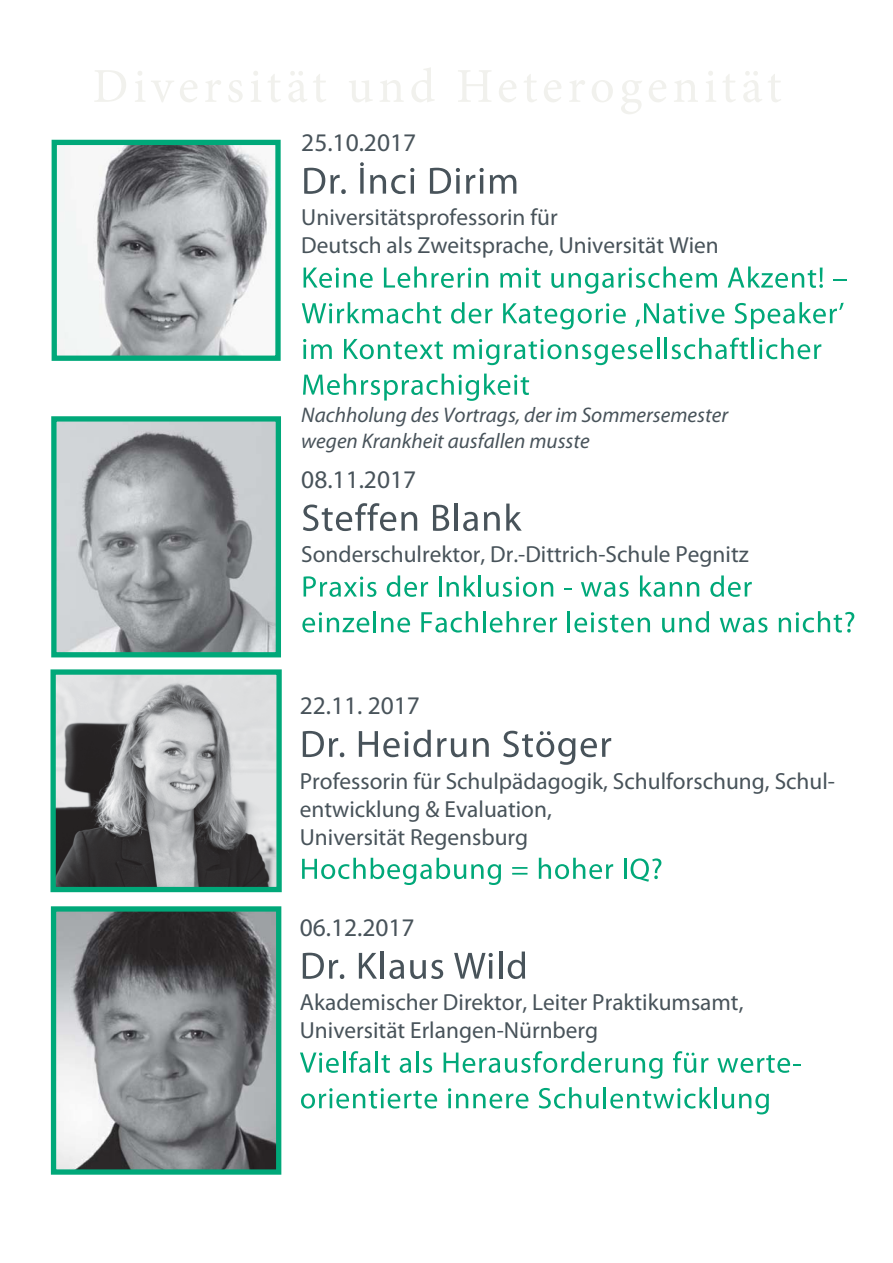
<style>
.page{position:relative;width:893px;height:1263px;background:#fff}
.page>*{position:absolute;margin:0;border:0;box-sizing:border-box;transform-origin:0 0}
.t1{font:25.5px "Myriad Pro";color:#48535a}
.t2{font:23.25px/28px "Myriad Pro";color:#48535a}
.t3{font:italic 21.15px/25.5px "Myriad Pro";color:#48535a}
</style>
<div class="page">
<svg style="left:94px;top:70px;width:32px;height:32px"></svg>
<svg style="left:135px;top:71px;width:39px;height:31px"></svg>
<svg style="left:180px;top:80px;width:17px;height:22px"></svg>
<svg style="left:205px;top:80px;width:16px;height:22px"></svg>
<svg style="left:228px;top:80px;width:15px;height:22px"></svg>
<svg style="left:251px;top:71px;width:10px;height:31px"></svg>
<svg style="left:268px;top:74px;width:13px;height:28px"></svg>
<svg style="left:288px;top:71px;width:19px;height:31px"></svg>
<svg style="left:313px;top:74px;width:13px;height:28px"></svg>
<svg style="left:349px;top:80px;width:23px;height:22px"></svg>
<svg style="left:380px;top:80px;width:24px;height:22px"></svg>
<svg style="left:411px;top:67px;width:23px;height:35px"></svg>
<svg style="left:458px;top:70px;width:33px;height:32px"></svg>
<svg style="left:499px;top:80px;width:17px;height:22px"></svg>
<svg style="left:524px;top:74px;width:13px;height:28px"></svg>
<svg style="left:544px;top:80px;width:17px;height:22px"></svg>
<svg style="left:569px;top:80px;width:16px;height:22px"></svg>
<svg style="left:592px;top:80px;width:21px;height:22px"></svg>
<svg style="left:621px;top:80px;width:21px;height:34px"></svg>
<svg style="left:649px;top:80px;width:17px;height:22px"></svg>
<svg style="left:674px;top:80px;width:24px;height:22px"></svg>
<svg style="left:706px;top:71px;width:10px;height:31px"></svg>
<svg style="left:723px;top:74px;width:13px;height:28px"></svg>
<svg style="left:743px;top:71px;width:38px;height:31px"></svg>
<svg style="left:304px;top:168px;width:42px;height:26px"></svg>
<svg style="left:360px;top:162px;width:4px;height:32px"></svg>
<svg style="left:370px;top:168px;width:44px;height:26px"></svg>
<svg style="left:430px;top:168px;width:30px;height:26px"></svg>
<svg style="left:466px;top:168px;width:18px;height:26px"></svg>
<svg style="left:490px;top:175px;width:26px;height:19px"></svg>
<svg style="left:304px;top:268px;width:69px;height:20px"></svg>
<svg style="left:384px;top:266px;width:104px;height:22px"></svg>
<svg style="left:500px;top:268px;width:41px;height:20px"></svg>
<svg style="left:551px;top:266px;width:166px;height:28px"></svg>
<svg style="left:728px;top:266px;width:95px;height:22px"></svg>
<svg style="left:833px;top:279px;width:13px;height:2px"></svg>
<svg style="left:302px;top:302px;width:139px;height:22px"></svg>
<svg style="left:451px;top:302px;width:41px;height:22px"></svg>
<svg style="left:503px;top:303px;width:123px;height:26px"></svg>
<svg style="left:635px;top:303px;width:89px;height:24px"></svg>
<svg style="left:735px;top:302px;width:109px;height:27px"></svg>
<svg style="left:303px;top:339px;width:29px;height:20px"></svg>
<svg style="left:344px;top:339px;width:99px;height:20px"></svg>
<svg style="left:454px;top:339px;width:199px;height:26px"></svg>
<hr style="left:657px;top:338px;width:2px;height:21px;background:#00a879">
<hr style="left:665px;top:338px;width:2px;height:21px;background:#00a879">
<svg style="left:671px;top:338px;width:77px;height:21px"></svg>
<hr style="left:752px;top:338px;width:2px;height:21px;background:#00a879">
<svg style="left:759px;top:338px;width:62px;height:21px"></svg>
<svg style="left:303px;top:374px;width:226px;height:27px"></svg>
<svg style="left:303px;top:503px;width:114px;height:28px"></svg>
<svg style="left:433px;top:505px;width:16px;height:26px"></svg>
<hr style="left:454px;top:504px;width:4px;height:27px;background:#48535a">
<svg style="left:463px;top:512px;width:15px;height:19px"></svg>
<svg style="left:484px;top:512px;width:16px;height:19px"></svg>
<svg style="left:506px;top:504px;width:16px;height:27px"></svg>
<svg style="left:304px;top:576px;width:72px;height:21px"></svg>
<svg style="left:387px;top:575px;width:41px;height:22px"></svg>
<hr style="left:439px;top:577px;width:2px;height:20px;background:#00a879">
<svg style="left:446px;top:575px;width:30px;height:22px"></svg>
<hr style="left:479px;top:575px;width:2px;height:22px;background:#00a879">
<svg style="left:486px;top:577px;width:67px;height:20px"></svg>
<svg style="left:581px;top:582px;width:48px;height:15px"></svg>
<svg style="left:640px;top:575px;width:59px;height:22px"></svg>
<svg style="left:710px;top:575px;width:42px;height:22px"></svg>
<svg style="left:302px;top:612px;width:67px;height:21px"></svg>
<hr style="left:373px;top:611px;width:3px;height:21px;background:#00a879">
<svg style="left:381px;top:618px;width:29px;height:15px"></svg>
<svg style="left:421px;top:611px;width:57px;height:22px"></svg>
<hr style="left:483px;top:611px;width:3px;height:21px;background:#00a879">
<svg style="left:490px;top:611px;width:67px;height:22px"></svg>
<hr style="left:568px;top:611px;width:2px;height:21px;background:#00a879">
<svg style="left:574px;top:612px;width:76px;height:21px"></svg>
<svg style="left:662px;top:611px;width:47px;height:22px"></svg>
<svg style="left:720px;top:618px;width:47px;height:15px"></svg>
<svg style="left:779px;top:611px;width:75px;height:22px"></svg>
<img style="left:58px;top:146px;width:213px;height:209px">
<div style="left:52px;top:140px;width:229px;height:221px;border:5px solid #00a879"></div>
<svg style="left:303px;top:731px;width:41px;height:26px"></svg>
<svg style="left:359px;top:730px;width:72px;height:27px"></svg>
<svg style="left:437px;top:738px;width:29px;height:19px"></svg>
<svg style="left:473px;top:738px;width:16px;height:19px"></svg>
<svg style="left:503px;top:731px;width:72px;height:34px"></svg>
<svg style="left:581px;top:738px;width:30px;height:19px"></svg>
<svg style="left:302px;top:858px;width:199px;height:27px"></svg>
<svg style="left:512px;top:867px;width:15px;height:8px"></svg>
<svg style="left:539px;top:858px;width:74px;height:21px"></svg>
<hr style="left:624px;top:859px;width:2px;height:20px;background:#00a879">
<svg style="left:630px;top:858px;width:31px;height:24px"></svg>
<svg style="left:303px;top:953px;width:41px;height:26px"></svg>
<svg style="left:359px;top:953px;width:18px;height:26px"></svg>
<hr style="left:381px;top:952px;width:3px;height:27px;background:#48535a">
<svg style="left:389px;top:960px;width:15px;height:19px"></svg>
<svg style="left:410px;top:960px;width:33px;height:19px"></svg>
<svg style="left:454px;top:953px;width:39px;height:26px"></svg>
<hr style="left:499px;top:952px;width:3px;height:27px;background:#48535a">
<svg style="left:508px;top:952px;width:17px;height:27px"></svg>
<svg style="left:300px;top:1053px;width:39px;height:20px"></svg>
<hr style="left:343px;top:1051px;width:2px;height:22px;background:#00a879">
<svg style="left:349px;top:1051px;width:21px;height:22px"></svg>
<hr style="left:375px;top:1051px;width:3px;height:22px;background:#00a879">
<svg style="left:381px;top:1055px;width:9px;height:18px"></svg>
<svg style="left:400px;top:1058px;width:11px;height:15px"></svg>
<hr style="left:416px;top:1051px;width:2px;height:22px;background:#00a879">
<svg style="left:423px;top:1058px;width:9px;height:15px"></svg>
<svg style="left:443px;top:1051px;width:219px;height:28px"></svg>
<svg style="left:673px;top:1051px;width:35px;height:22px"></svg>
<svg style="left:717px;top:1055px;width:83px;height:18px"></svg>
<svg style="left:301px;top:1088px;width:136px;height:21px"></svg>
<svg style="left:448px;top:1088px;width:80px;height:21px"></svg>
<svg style="left:539px;top:1087px;width:59px;height:22px"></svg>
<hr style="left:603px;top:1087px;width:3px;height:21px;background:#00a879">
<svg style="left:610px;top:1087px;width:101px;height:22px"></svg>
<hr style="left:714px;top:1087px;width:3px;height:21px;background:#00a879">
<svg style="left:722px;top:1094px;width:47px;height:20px"></svg>
<img style="left:57px;top:912px;width:218px;height:257px">
<div style="left:51px;top:906px;width:230px;height:269px;border:5px solid #00a879"></div>
<img style="left:56px;top:675px;width:220px;height:211px">
<div style="left:50px;top:669px;width:232px;height:223px;border:5px solid #00a879"></div>
<img style="left:57px;top:422px;width:218px;height:229px">
<div style="left:51px;top:416px;width:230px;height:241px;border:5px solid #00a879"></div>
<p class="t1" style="left:301px;top:133px;width:116px">25.10.2017</p>
<p class="t2" style="left:301px;top:205px;width:419px">Universitätsprofessorin für<br>Deutsch als Zweitsprache, Universität Wien</p>
<p class="t3" style="left:301px;top:404px;width:428px">Nachholung des Vortrags, der im Sommersemester wegen Krankheit ausfallen musste</p>
<p class="t1" style="left:301px;top:470px;width:116px">08.11.2017</p>
<p class="t2" style="left:301px;top:542px;width:449px">Sonderschulrektor, Dr.-Dittrich-Schule Pegnitz</p>
<p class="t1" style="left:300px;top:696px;width:122px">22.11. 2017</p>
<p class="t2" style="left:300px;top:768px;width:537px">Professorin für Schulpädagogik, Schulforschung, Schul&shy;entwicklung &amp; Evaluation,<br>Universität Regensburg</p>
<p class="t1" style="left:300px;top:918px;width:116px">06.12.2017</p>
<p class="t2" style="left:300px;top:990px;width:445px">Akademischer Direktor, Leiter Praktikumsamt,<br>Universität Erlangen-Nürnberg</p>
</div>
